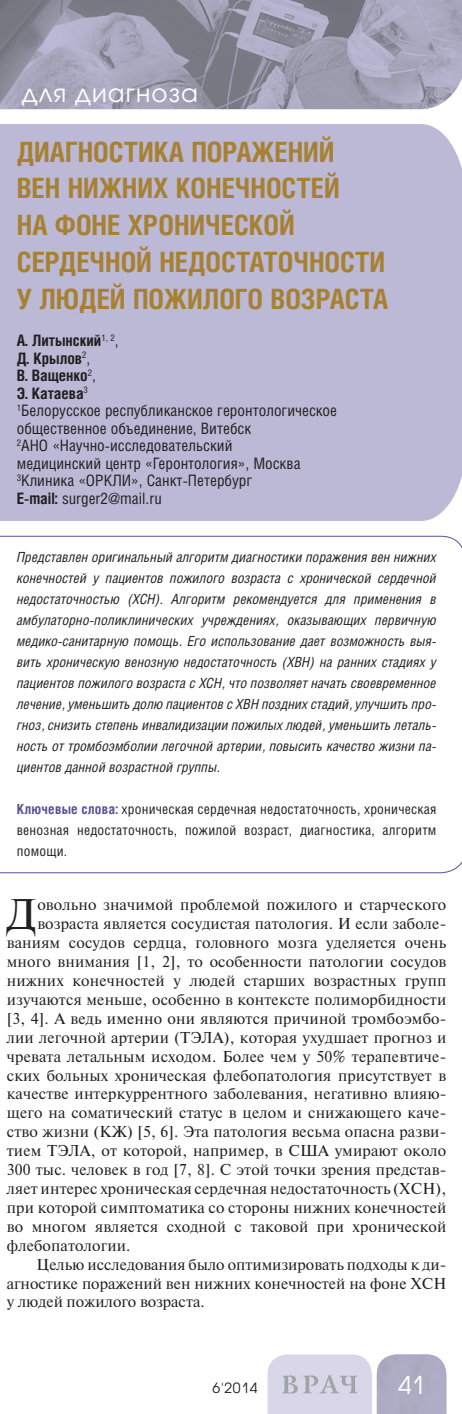
<style>
.page{position:relative;width:462px;height:1414px;background:#fff}
.page>*{position:absolute;margin:0;border:0;box-sizing:border-box;transform-origin:0 0}
.t1{font:42.7px "Newton C";color:#231f20}
.t2{font:700 28px/36.8px "Helios Cond";color:#a78131}
.t3{font:24.5px "Avant Garde Gothic C";letter-spacing:.05em;color:#fff}
.t4{font:15.75px "Newton C";letter-spacing:.01em;color:#231f20}
.t5{font:15.75px/17.5px "Helios Cond";color:#231f20}
.t6{font:italic 14px/21px "Helios Cond";color:#231f20;text-align:justify}
.t7{font:14px/21px "Helios Cond";letter-spacing:.015em;color:#231f20;text-align:justify}
.t8{font:14px "Avant Garde Gothic C";color:#231f20}
.s1{font-weight:700}
.s2{font-weight:700;color:#575295}
</style>
<div class="page">
<svg style="left:267px;top:1354px;width:179px;height:60px;background:#c8c6d8"></svg>
<div style="left:0;top:124px;width:461px;height:397px;background:#bcb9d7"></div>
<svg style="left:0;top:535px;width:461px;height:339px"></svg>
<svg style="left:0;top:0;width:421px;height:109px;background:#9897aa"></svg>
<img style="left:421px;top:0;width:40px;height:109px">
<h3 class="t3" style="left:22px;top:81px;width:178px">для диагноза</h3>
<h2 class="t2" style="left:17px;top:136px;width:372px">ДИАГНОСТИКА ПОРАЖЕНИЙ<br>ВЕН НИЖНИХ КОНЕЧНОСТЕЙ<br>НА ФОНЕ ХРОНИЧЕСКОЙ<br>СЕРДЕЧНОЙ НЕДОСТАТОЧНОСТИ<br>У ЛЮДЕЙ ПОЖИЛОГО ВОЗРАСТА</h2>
<p class="t5" style="left:17px;top:333px;width:322px"><span class="s1">А. Литынский</span><sup>1,</sup> <sup>2</sup>,<br><span class="s1">Д. Крылов</span><sup>2</sup>,<br><span class="s1">В. Ващенко</span><sup>2</sup>,<br><span class="s1">Э. Катаева</span><sup>3<br>1</sup>Белорусское республиканское геронтологическое общественное объединение, Витебск<br><sup>2</sup>АНО «Научно-исследовательский<br>медицинский центр «Геронтология», Москва<br><sup>3</sup>Клиника «ОРКЛИ», Санкт-Петербург<br><span class="s1">E-mail:</span> surger2@mail.ru</p>
<p class="t6" style="left:17px;top:548px;width:421px">Представлен оригинальный алгоритм диагностики поражения вен нижних конечностей у пациентов пожилого возраста с хронической сердечной недостаточностью (ХСН). Алгоритм рекомендуется для применения в амбулаторно-поликлинических учреждениях, оказывающих первичную медико-санитарную помощь. Его использование дает возможность выя&shy;вить хроническую венозную недостаточность (ХВН) на ранних стадиях у пациентов пожилого возраста с ХСН, что позволяет начать своевременное лечение, уменьшить долю пациентов с ХВН поздних стадий, улучшить про&shy;гноз, снизить степень инвалидизации пожилых людей, уменьшить леталь&shy;ность от тромбоэмболии легочной артерии, повысить качество жизни па&shy;циентов данной возрастной группы.</p>
<p class="t7" style="left:17px;top:800px;width:421px"><span class="s2">Ключевые слова:</span> хроническая сердечная недостаточность, хроническая венозная недостаточность, пожилой возраст, диагностика, алгоритм помощи.</p>
<h1 class="t1" style="left:7px;top:899px;width:32px">Д</h1>
<p class="t4" style="left:37px;top:899px;width:410px">овольно значимой проблемой пожилого и старческого</p>
<p class="t4" style="left:37px;top:918px;width:410px">возраста является сосудистая патология. И если заболе-</p>
<p class="t4" style="left:7px;top:937px;width:441px">ваниям сосудов сердца, головного мозга уделяется очень</p>
<p class="t4" style="left:7px;top:956px;width:441px">много внимания [1, 2], то особенности патологии сосудов</p>
<p class="t4" style="left:7px;top:975px;width:441px">нижних конечностей у людей старших возрастных групп</p>
<p class="t4" style="left:7px;top:994px;width:441px">изучаются меньше, особенно в контексте полиморбидности</p>
<p class="t4" style="left:7px;top:1012px;width:441px">[3, 4]. А ведь именно они являются причиной тромбоэмбо-</p>
<p class="t4" style="left:7px;top:1031px;width:441px">лии легочной артерии (ТЭЛА), которая ухудшает прогноз и</p>
<p class="t4" style="left:7px;top:1050px;width:441px">чревата летальным исходом. Более чем у 50% терапевтиче-</p>
<p class="t4" style="left:7px;top:1069px;width:441px">ских больных хроническая флебопатология присутствует в</p>
<p class="t4" style="left:7px;top:1088px;width:441px">качестве интеркуррентного заболевания, негативно влияю-</p>
<p class="t4" style="left:7px;top:1107px;width:441px">щего на соматический статус в целом и снижающего каче-</p>
<p class="t4" style="left:7px;top:1126px;width:441px">ство жизни (КЖ) [5, 6]. Эта патология весьма опасна разви-</p>
<p class="t4" style="left:7px;top:1145px;width:441px">тием ТЭЛА, от которой, например, в США умирают около</p>
<p class="t4" style="left:7px;top:1164px;width:441px">300 тыс. человек в год [7, 8]. С этой точки зрения представ-</p>
<p class="t4" style="left:7px;top:1183px;width:441px">ляет интерес хроническая сердечная недостаточность (ХСН),</p>
<p class="t4" style="left:7px;top:1201px;width:441px">при которой симптоматика со стороны нижних конечностей</p>
<p class="t4" style="left:7px;top:1220px;width:441px">во многом является сходной с таковой при хронической</p>
<p class="t4" style="left:7px;top:1239px;width:125px">флебопатологии.</p>
<p class="t4" style="left:37px;top:1258px;width:411px">Целью исследования было оптимизировать подходы к ди-</p>
<p class="t4" style="left:7px;top:1277px;width:441px">агностике поражений вен нижних конечностей на фоне ХСН</p>
<p class="t4" style="left:7px;top:1296px;width:199px">у людей пожилого возраста.</p>
<p class="t8" style="left:212px;top:1381px;width:47px">6'2014</p>
<h3 class="t3" style="left:398px;top:1373px;width:29px">41</h3>
</div>
